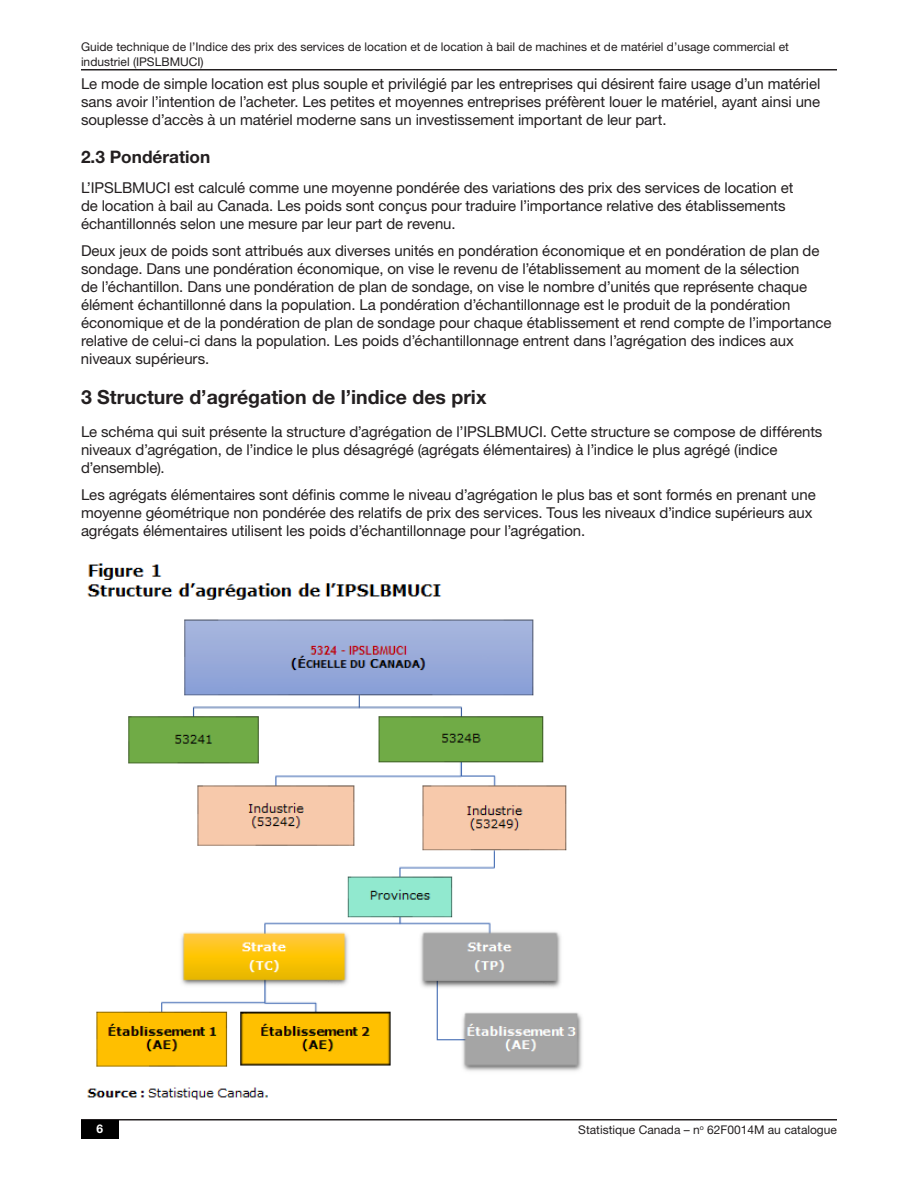
<style>
.page{position:relative;width:918px;height:1188px;background:#fff}
.page>*{position:absolute;margin:0;border:0;box-sizing:border-box;transform-origin:0 0}
.t1{font:700 19.5px "Helvetica Neue LT Std";color:#231f20}
.t2{font:700 17.25px "Helvetica Neue LT Std";color:#231f20}
.t3{font:15px/18px "Helvetica Neue LT Std";letter-spacing:-.005em;color:#231f20}
.t4{font:12px/15px "Helvetica Neue LT Std";color:#231f20}
.t5{font:700 12px "Helvetica Neue LT Std";color:#fff}
</style>
<div class="page">
<hr style="left:81px;top:1119px;width:756px;height:1px;background:#231f20">
<div style="left:81px;top:1120px;width:38px;height:19px;background:#000"></div>
<hr style="left:81px;top:69px;width:756px;height:1px;background:#231f20">
<img style="left:87px;top:563px;width:495px;height:537px">
<p class="t4" style="left:81px;top:39px;width:709px">Guide technique de l’Indice des prix des services de location et de location à bail de machines et de matériel d’usage commercial et industriel (IPSLBMUCI)</p>
<p class="t3" style="left:81px;top:74px;width:741px;text-align:justify">Le mode de simple location est plus souple et privilégié par les entreprises qui désirent faire usage d’un matériel sans avoir l’intention de l’acheter. Les petites et moyennes entreprises préfèrent louer le matériel, ayant ainsi une souplesse d’accès à un matériel moderne sans un investissement important de leur part.</p>
<p class="t2" style="left:81px;top:146px;width:131px">2.3 Pondération</p>
<p class="t3" style="left:81px;top:178px;width:714px">L’IPSLBMUCI est calculé comme une moyenne pondérée des variations des prix des services de location et de location à bail au Canada. Les poids sont conçus pour traduire l’importance relative des établissements échantillonnés selon une mesure par leur part de revenu.</p>
<p class="t3" style="left:81px;top:241px;width:752px">Deux jeux de poids sont attribués aux diverses unités en pondération économique et en pondération de plan de sondage. Dans une pondération économique, on vise le revenu de l’établissement au moment de la sélection<br>de l’échantillon. Dans une pondération de plan de sondage, on vise le nombre d’unités que représente chaque élément échantillonné dans la population. La pondération d’échantillonnage est le produit de la pondération économique et de la pondération de plan de sondage pour chaque établissement et rend compte de l’importance relative de celui-ci dans la population. Les poids d’échantillonnage entrent dans l’agrégation des indices aux niveaux supérieurs.</p>
<h1 class="t1" style="left:81px;top:385px;width:407px">3 Structure d’agrégation de l’indice des prix</h1>
<p class="t3" style="left:81px;top:423px;width:743px">Le schéma qui suit présente la structure d’agrégation de l’IPSLBMUCI. Cette structure se compose de différents niveaux d’agrégation, de l’indice le plus désagrégé (agrégats élémentaires) à l’indice le plus agrégé (indice d’ensemble).</p>
<p class="t3" style="left:81px;top:486px;width:736px">Les agrégats élémentaires sont définis comme le niveau d’agrégation le plus bas et sont formés en prenant une moyenne géométrique non pondérée des relatifs de prix des services. Tous les niveaux d’indice supérieurs aux agrégats élémentaires utilisent les poids d’échantillonnage pour l’agrégation.</p>
<p class="t5" style="left:97px;top:1122px;width:8px">6</p>
<p class="t4" style="left:578px;top:1122px;width:260px">Statistique Canada – n<sup>o</sup> 62F0014M au catalogue</p>
</div>
